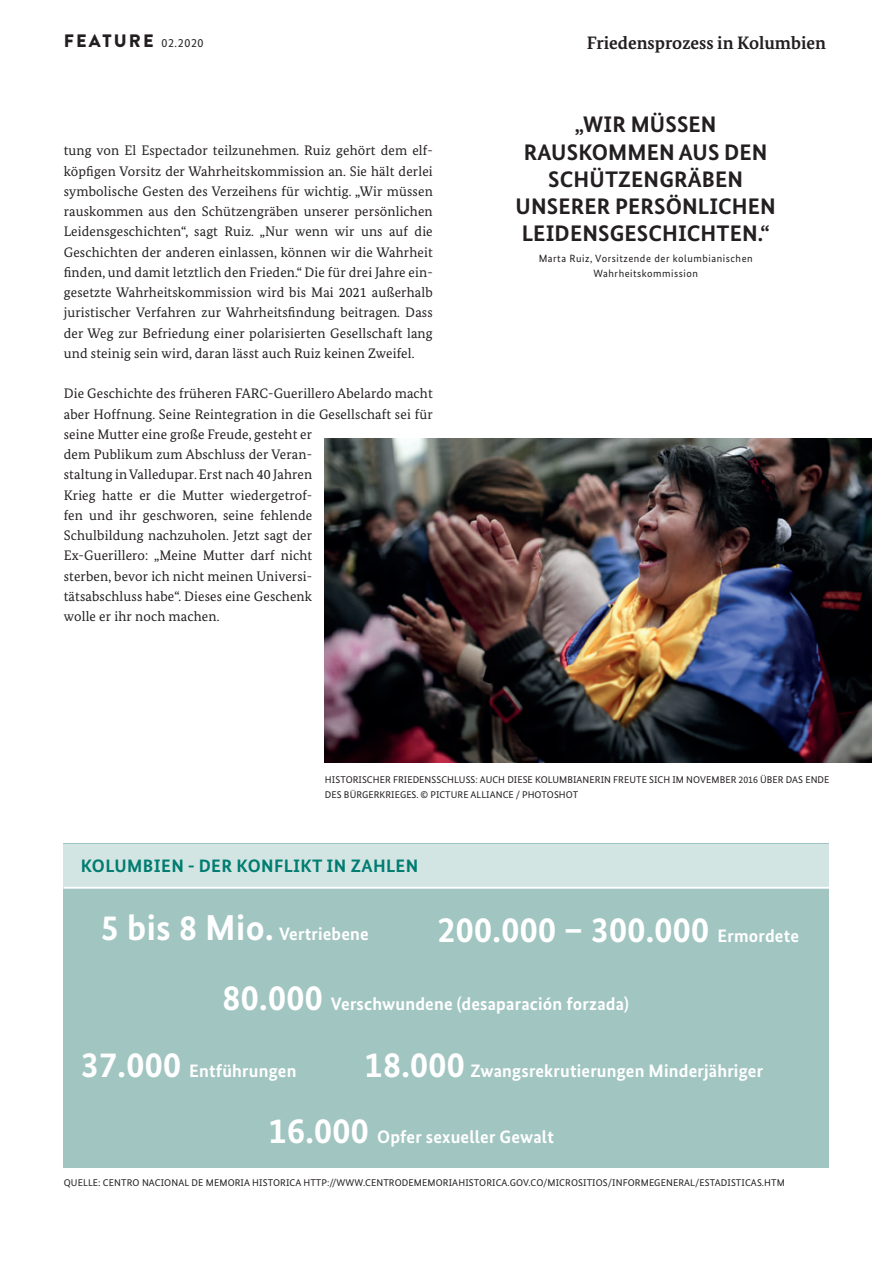
<style>
.page{position:relative;width:893px;height:1263px;background:#fff}
.page>*{position:absolute;margin:0;border:0;box-sizing:border-box;transform-origin:0 0}
.t1{font:700 36px "Bundes Sans";letter-spacing:.01em;color:#fff}
.t2{font:700 22.5px/27.3px "Bundes Sans";letter-spacing:.005em;color:#231f20;text-align:center}
.t3{font:700 18px "Bundes Sans";letter-spacing:.01em;color:#fff}
.t4{font:700 18px "Bundes Sans";letter-spacing:.02em;color:#007c71}
.t5{font:700 18px "Bundes Serif";color:#231f20}
.t6{font:900 18px "Brandon Grotesque";letter-spacing:.12em;color:#231f20}
.t7{font:13.8px/20.2px "Bundes Serif";letter-spacing:.01em;color:#231f20;text-align:justify}
.t8{font:10.5px/15px "Bundes Sans";letter-spacing:.05em;color:#231f20;text-align:center}
.t9{font:9.75px/15px "Bundes Sans";letter-spacing:.005em;color:#231f20}
.s1{font-family:"Bundes Sans";font-weight:400;font-size:12px}
.s2{font-size:36px}
.s3{font-size:18px}
</style>
<div class="page">
<div style="left:64px;top:844px;width:765px;height:324px;background:#a1c5c1"></div>
<div style="left:64px;top:844px;width:765px;height:44px;background:#d3e5e3"></div>
<img style="left:325px;top:439px;width:547px;height:324px">
<hr style="left:64px;top:887px;width:774px;height:1px;background:#fff">
<h3 class="t6" style="left:64px;top:28px;width:141px">FEATURE <span class="s1">02.2020</span></h3>
<p class="t7" style="left:64px;top:140px;width:370px">tung von El Espectador teilzunehmen. Ruiz gehört dem elf&shy;köpfigen Vorsitz der Wahrheitskommission an. Sie hält derlei symbolische Gesten des Verzeihens für wichtig. „Wir müssen rauskommen aus den Schützengräben unserer persönlichen Leidensgeschichten“, sagt Ruiz. „Nur wenn wir uns auf die Geschichten der anderen einlassen, können wir die Wahrheit finden, und damit letztlich den Frieden.“ Die für drei Jahre ein&shy;gesetzte Wahrheitskommission wird bis Mai 2021 außerhalb juristischer Verfahren zur Wahrheitsfindung beitragen. Dass der Weg zur Befriedung einer polarisierten Gesellschaft lang und steinig sein wird, daran lässt auch Ruiz keinen Zweifel.</p>
<p class="t7" style="left:64px;top:383px;width:370px;text-align:left">Die Geschichte des früheren FARC-Guerillero Abelardo macht aber Hoffnung. Seine Reintegration in die Gesellschaft sei für seine Mutter eine große Freude, gesteht er<br>dem Publikum zum Abschluss der Veran-<br>staltung in Valledupar. Erst nach 40 Jahren<br>Krieg hatte er die Mutter wiedergetrof-<br>fen und ihr geschworen, seine fehlende<br>Schulbildung nachzuholen. Jetzt sagt der<br>Ex-Guerillero: „Meine Mutter darf nicht<br>sterben, bevor ich nicht meinen Universi-<br>tätsabschluss habe“. Dieses eine Geschenk<br>wolle er ihr noch machen.</p>
<h3 class="t5" style="left:587px;top:32px;width:241px">Friedensprozess in Kolumbien</h3>
<h2 class="t2" style="left:516px;top:111px;width:262px">„WIR MÜSSEN<br>RAUSKOMMEN AUS DEN<br>SCHÜTZENGRÄBEN<br>UNSERER PERSÖNLICHEN<br>LEIDENSGESCHICHTEN.“</h2>
<p class="t8" style="left:539px;top:251px;width:216px">Marta Ruiz, Vorsitzende der kolumbianischen<br>Wahrheitskommission</p>
<p class="t9" style="left:325px;top:772px;width:506px">HISTORISCHER FRIEDENSSCHLUSS: AUCH DIESE KOLUMBIANERIN FREUTE SICH IM NOVEMBER 2016 ÜBER DAS ENDE<br>DES BÜRGERKRIEGES. © PICTURE ALLIANCE / PHOTOSHOT</p>
<h3 class="t4" style="left:81px;top:855px;width:339px">KOLUMBIEN - DER KONFLIKT IN ZAHLEN</h3>
<h3 class="t3" style="left:101px;top:923px;width:269px"><span class="s2">5 bis 8 Mio.</span> Vertriebene</h3>
<h1 class="t1" style="left:437px;top:908px;width:363px">200.000 – 300.000 <span class="s3">Ermordete</span></h1>
<h3 class="t3" style="left:222px;top:992px;width:408px"><span class="s2">80.000</span> Verschwundene (desaparación forzada)</h3>
<h3 class="t3" style="left:81px;top:1060px;width:217px"><span class="s2">37.000</span> Entführungen</h3>
<h3 class="t3" style="left:365px;top:1060px;width:400px"><span class="s2">18.000</span> Zwangsrekrutierungen Minderjähriger</h3>
<h3 class="t3" style="left:269px;top:1125px;width:287px"><span class="s2">16.000</span> Opfer sexueller Gewalt</h3>
<p class="t9" style="left:64px;top:1175px;width:722px">QUELLE: CENTRO NACIONAL DE MEMORIA HISTORICA HTTP://WWW.CENTRODEMEMORIAHISTORICA.GOV.CO/MICROSITIOS/INFORMEGENERAL/ESTADISTICAS.HTM</p>
</div>
